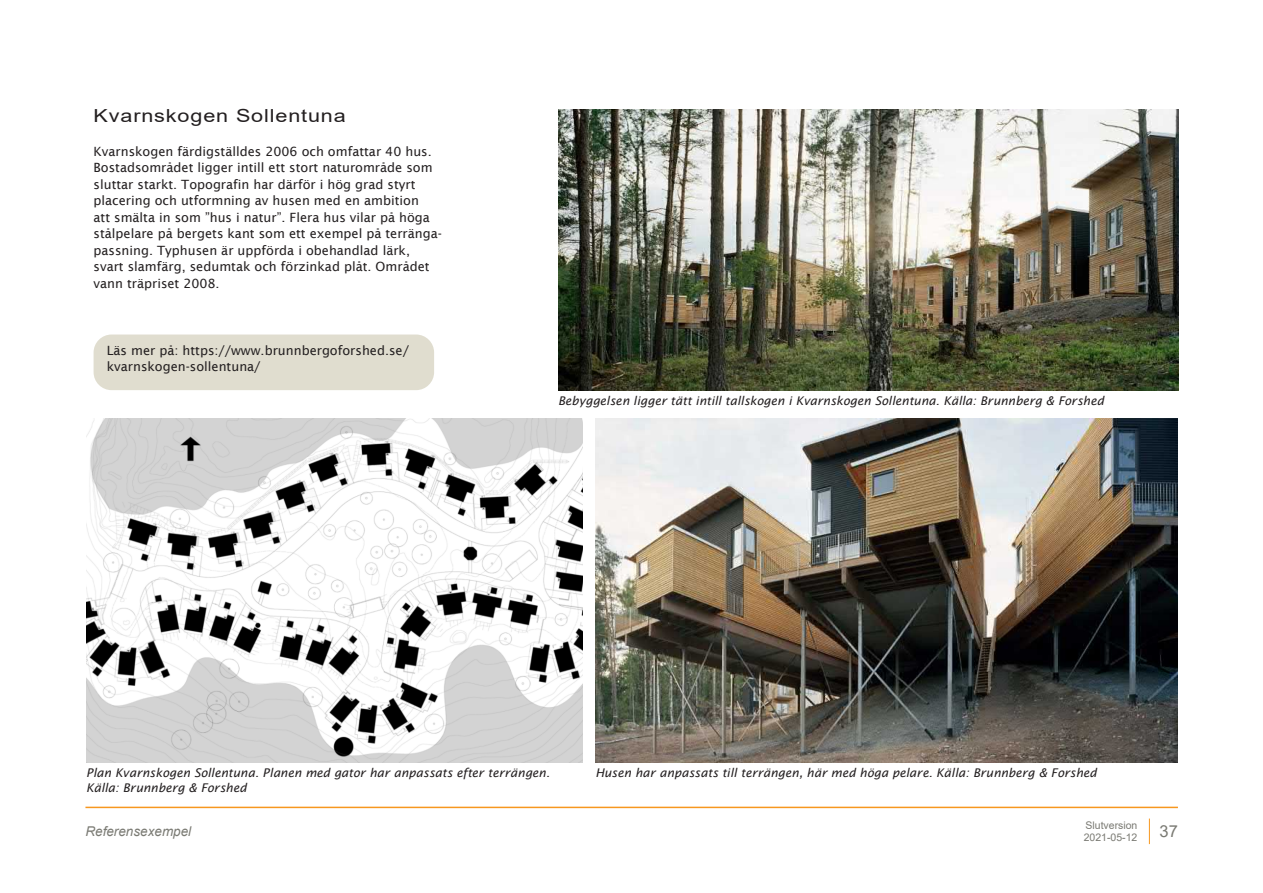
<style>
.page{position:relative;width:1263px;height:893px;background:#fff}
.page>*{position:absolute;margin:0;border:0;box-sizing:border-box;transform-origin:0 0}
.Rubrik_2{font:18px "Arial";letter-spacing:.04em;color:#231f20;scale:1.2 1}
.t1{font:16.5px "Arial";color:#7a7a73}
.t2{font:italic 13.5px "Arial";color:#7a7a73}
.Brödtext_sans_serif{font:12.75px/16.5px "Lucida Sans";color:#231f20}
.Bildtext_onumrerad{font:italic 12px/15px "Lucida Sans";color:#231f20}
.t3{font:10.5px/12.6px "Arial";color:#7a7a73}
</style>
<div class="page">
<hr style="left:85px;top:807px;width:1093px;height:1px;background:#f7971f">
<svg style="left:1149px;top:819px;width:1px;height:25px"></svg>
<img style="left:86px;top:418px;width:497px;height:344px">
<img style="left:558px;top:109px;width:620px;height:281px">
<img style="left:595px;top:418px;width:583px;height:344px">
<div style="left:94px;top:334px;width:340px;height:56px;background:#e0ddcf;border-radius:18px"></div>
<p class="Rubrik_2" style="left:94px;top:104px;width:212px">Kvarnskogen Sollentuna</p>
<p class="Brödtext_sans_serif" style="left:94px;top:143px;width:350px">Kvarnskogen färdigställdes 2006 och omfattar 40 hus.<br>Bostadsområdet ligger intill ett stort naturområde som sluttar starkt. Topografin har därför i hög grad styrt placering och utformning av husen med en ambition<br>att smälta in som ”hus i natur”. Flera hus vilar på höga stålpelare på bergets kant som ett exempel på terränga&shy;passning. Typhusen är uppförda i obehandlad lärk, svart slamfärg, sedumtak och förzinkad plåt. Området vann träpriset 2008.</p>
<p class="Brödtext_sans_serif" style="left:107px;top:342px;width:304px">Läs mer på: https://www.brunnbergoforshed.se/ kvarnskogen-sollentuna/</p>
<p class="Bildtext_onumrerad" style="left:558px;top:393px;width:547px">Bebyggelsen ligger tätt intill tallskogen i Kvarnskogen Sollentuna. Källa: Brunnberg &amp; Forshed</p>
<p class="Bildtext_onumrerad" style="left:86px;top:765px;width:465px">Plan Kvarnskogen Sollentuna. Planen med gator har anpassats efter terrängen.<br>Källa: Brunnberg &amp; Forshed</p>
<p class="Bildtext_onumrerad" style="left:595px;top:765px;width:503px">Husen har anpassats till terrängen, här med höga pelare. Källa: Brunnberg &amp; Forshed</p>
<p class="t3" style="left:1084px;top:819px;width:55px">Slutversion<br>2021-05-12</p>
<p class="t2" style="left:85px;top:822px;width:107px">Referensexempel</p>
<p class="t1" style="left:1159px;top:820px;width:20px">37</p>
</div>
